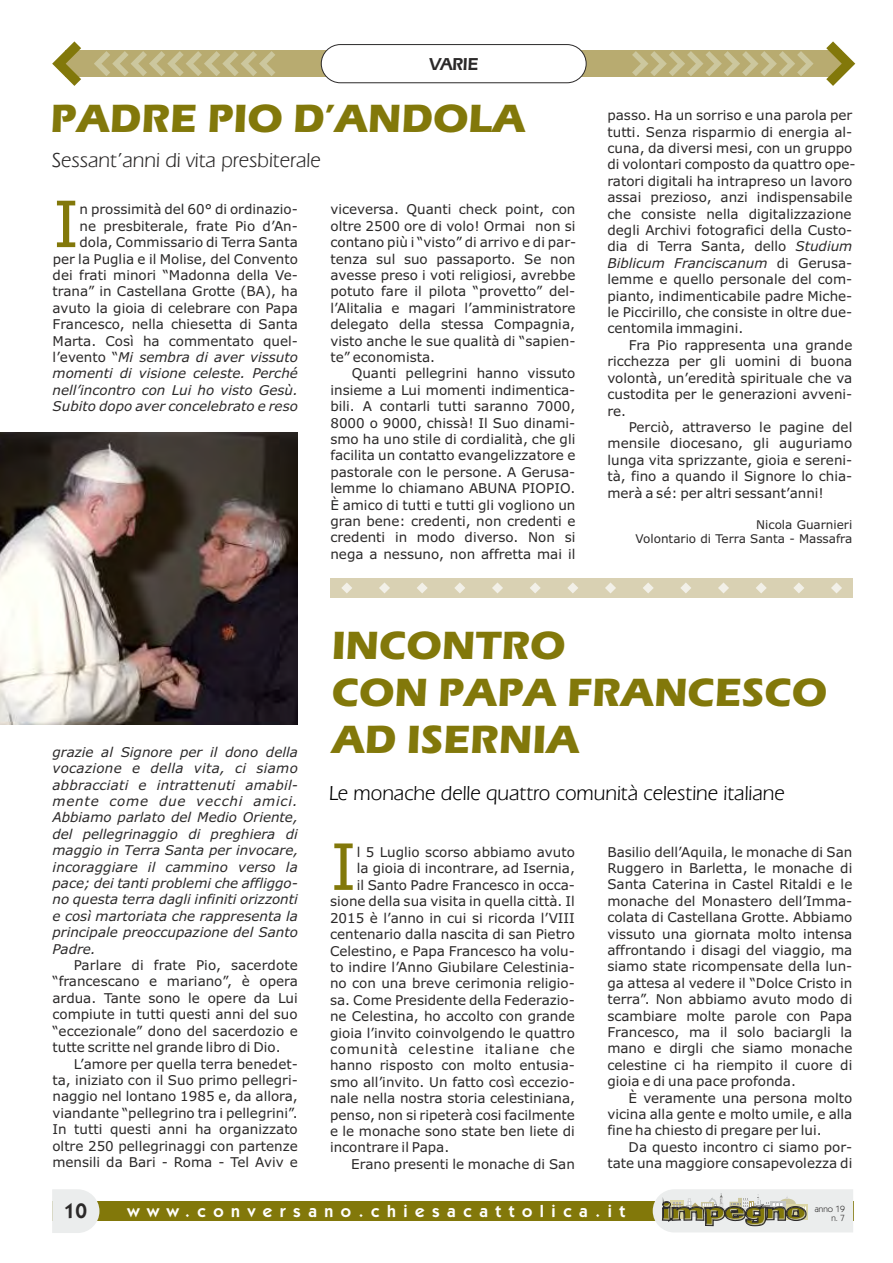
<style>
.page{position:relative;width:893px;height:1263px;background:#fff}
.page>*{position:absolute;margin:0;border:0;box-sizing:border-box;transform-origin:0 0}
.t1{font:63.75px "Verdana";color:#82780a}
.t2{font:700 40.8px/46.8px "Eras ITC";color:#82780a}
.t3{font:21px "Eras IT Cby BT";color:#000}
.t4{font:21px "Eras IT Cby BT";color:#2b2929}
.t5{font:600 21px "Kabel IT Cby BT";color:#2b2929}
.t6{font:600 18px "Eras IT Cby BT";color:#2b2929}
.t7{font:600 17.25px "Kabel IT Cby BT";letter-spacing:.44em;color:#fff}
.t8{font:13.5px/16.4px "Verdana";color:#2b2929;text-align:justify}
.t9{font:italic 13.5px/16.4px "Verdana";color:#2b2929;text-align:justify}
.t10{font:13.5px "Verdana";letter-spacing:.055em;color:#2b2929}
.t11{font:12px/14.5px "Verdana";color:#2b2929;text-align:right}
.t12{font:9px "Kabel IT Cby BT";color:#2b2929}
.s1{font-style:italic}
</style>
<div class="page">
<div style="left:52px;top:1201px;width:801px;height:20px;background:#82780a"></div>
<svg style="left:653px;top:1189px;width:200px;height:43px"></svg>
<svg style="left:52px;top:1189px;width:47px;height:44px"></svg>
<div style="left:65px;top:50px;width:777px;height:27px;background:#b8ab70"></div>
<svg style="left:52px;top:41px;width:29px;height:45px"></svg>
<svg style="left:632px;top:51px;width:182px;height:25px"></svg>
<svg style="left:94px;top:51px;width:181px;height:25px"></svg>
<svg style="left:826px;top:41px;width:29px;height:45px"></svg>
<div style="left:321px;top:44px;width:266px;height:39px;background:#fff;border:1px solid #2b2929;border-radius:19px"></div>
<img style="left:0;top:433px;width:298px;height:291px">
<div style="left:330px;top:578px;width:522px;height:20px;background:#d9d1b3"></div>
<svg style="left:341px;top:582px;width:11px;height:11px"></svg>
<svg style="left:379px;top:582px;width:11px;height:11px"></svg>
<svg style="left:417px;top:582px;width:11px;height:11px"></svg>
<svg style="left:454px;top:582px;width:11px;height:11px"></svg>
<svg style="left:492px;top:582px;width:11px;height:11px"></svg>
<svg style="left:530px;top:582px;width:11px;height:11px"></svg>
<svg style="left:567px;top:582px;width:11px;height:11px"></svg>
<svg style="left:605px;top:582px;width:11px;height:11px"></svg>
<svg style="left:643px;top:582px;width:11px;height:11px"></svg>
<svg style="left:680px;top:582px;width:11px;height:11px"></svg>
<svg style="left:718px;top:582px;width:11px;height:11px"></svg>
<svg style="left:756px;top:582px;width:11px;height:11px"></svg>
<svg style="left:793px;top:582px;width:11px;height:11px"></svg>
<svg style="left:831px;top:582px;width:11px;height:11px"></svg>
<h3 class="t6" style="left:429px;top:56px;width:51px">VARIE</h3>
<h2 class="t2" style="left:51px;top:99px;width:477px">PADRE PIO D’ANDOLA</h2>
<h3 class="t4" style="left:52px;top:151px;width:270px">Sessant’anni di vita presbiterale</h3>
<h1 class="t1" style="left:53px;top:198px;width:28px">I</h1>
<p class="t8" style="left:53px;top:202px;width:247px;text-align:right">n prossimità del 60° di ordinazio-<br>ne presbiterale, frate Pio d’An&shy;dola, Commissario di Terra Santa<br>per la Puglia e il Molise, del Convento dei frati minori “Madonna della Ve&shy;trana” in Castellana Grotte (BA), ha avuto la gioia di celebrare con Papa Francesco, nella chiesetta di Santa Marta. Così ha commentato quel&shy;l’evento “<span class="s1">Mi sembra di aver vissuto momenti di visione celeste. Perché nell’incontro con Lui ho visto Gesù.<br>Subito dopo aver concelebrato e reso</span></p>
<p class="t8" style="left:330px;top:202px;width:247px">viceversa. Quanti check point, con oltre 2500 ore di volo! Ormai non si contano più i “visto” di arrivo e di par&shy;tenza sul suo passaporto. Se non avesse preso i voti religiosi, avrebbe potuto fare il pilota “provetto” del&shy;l’Alitalia e magari l’amministratore delegato della stessa Compagnia, visto anche le sue qualità di “sapien&shy;te” economista.</p>
<p class="t8" style="left:330px;top:366px;width:247px;text-indent:21px">Quanti pellegrini hanno vissuto insieme a Lui momenti indimentica&shy;bili. A contarli tutti saranno 7000, 8000 o 9000, chissà! Il Suo dinami&shy;smo ha uno stile di cordialità, che gli facilita un contatto evangelizzatore e pastorale con le persone. A Gerusa&shy;lemme lo chiamano ABUNA PIOPIO.<br>È amico di tutti e tutti gli vogliono un gran bene: credenti, non credenti e credenti in modo diverso. Non si nega a nessuno, non affretta mai il</p>
<p class="t8" style="left:607px;top:108px;width:250px;text-align:left">passo. Ha un sorriso e una parola per tutti. Senza risparmio di energia al&shy;cuna, da diversi mesi, con un gruppo di volontari composto da quattro ope&shy;ratori digitali ha intrapreso un lavoro assai prezioso, anzi indispensabile che consiste nella digitalizzazione degli Archivi fotografici della Custo&shy;dia di Terra Santa, dello <span class="s1">Studium Biblicum Franciscanum</span> di Gerusa&shy;lemme e quello personale del com&shy;pianto, indimenticabile padre Miche&shy;le Piccirillo, che consiste in oltre due&shy;centomila immagini.</p>
<p class="t8" style="left:607px;top:338px;width:246px;text-indent:21px">Fra Pio rappresenta una grande ricchezza per gli uomini di buona volontà, un’eredità spirituale che va custodita per le generazioni avveni&shy;re.</p>
<p class="t8" style="left:607px;top:420px;width:246px;text-indent:21px">Perciò, attraverso le pagine del mensile diocesano, gli auguriamo lunga vita sprizzante, gioia e sereni&shy;tà, fino a quando il Signore lo chia&shy;merà a sé: per altri sessant’anni!</p>
<p class="t11" style="left:635px;top:518px;width:218px">Nicola Guarnieri<br>Volontario di Terra Santa - Massafra</p>
<p class="t9" style="left:52px;top:745px;width:247px">grazie al Signore per il dono della vocazione e della vita, ci siamo abbracciati e intrattenuti amabil&shy;mente come due vecchi amici.<br>Abbiamo parlato del Medio Oriente, del pellegrinaggio di preghiera di maggio in Terra Santa per invocare, incoraggiare il cammino verso la pace; dei tanti problemi che affliggo&shy;no questa terra dagli infiniti orizzonti e così martoriata che rappresenta la principale preoccupazione del Santo Padre.</p>
<p class="t8" style="left:52px;top:958px;width:247px;text-indent:21px">Parlare di frate Pio, sacerdote “francescano e mariano”, è opera ardua. Tante sono le opere da Lui compiute in tutti questi anni del suo “eccezionale” dono del sacerdozio e tutte scritte nel grande libro di Dio.</p>
<p class="t8" style="left:52px;top:1056px;width:247px;text-indent:21px">L’amore per quella terra benedet&shy;ta, iniziato con il Suo primo pellegri&shy;naggio nel lontano 1985 e, da allora, viandante “pellegrino tra i pellegrini”.<br>In tutti questi anni ha organizzato oltre 250 pellegrinaggi con partenze mensili da Bari - Roma - Tel Aviv e</p>
<h2 class="t2" style="left:332px;top:626px;width:497px">INCONTRO<br>CON PAPA FRANCESCO<br>AD ISERNIA</h2>
<h3 class="t3" style="left:329px;top:784px;width:457px">Le monache delle quattro comunità celestine italiane</h3>
<h1 class="t1" style="left:330px;top:841px;width:28px">I</h1>
<p class="t8" style="left:357px;top:845px;width:220px">l 5 Luglio scorso abbiamo avuto</p>
<p class="t8" style="left:357px;top:861px;width:220px">la gioia di incontrare, ad Isernia,</p>
<p class="t8" style="left:357px;top:878px;width:220px">il Santo Padre Francesco in occa-</p>
<p class="t8" style="left:330px;top:894px;width:246px">sione della sua visita in quella città. Il</p>
<p class="t8" style="left:330px;top:911px;width:246px">2015 è l’anno in cui si ricorda l’VIII</p>
<p class="t8" style="left:330px;top:927px;width:246px">centenario dalla nascita di san Pietro</p>
<p class="t8" style="left:330px;top:943px;width:246px">Celestino, e Papa Francesco ha volu-</p>
<p class="t8" style="left:330px;top:960px;width:246px">to indire l’Anno Giubilare Celestinia-</p>
<p class="t8" style="left:330px;top:976px;width:246px">no con una breve cerimonia religio-</p>
<p class="t8" style="left:330px;top:993px;width:246px">sa. Come Presidente della Federazio-</p>
<p class="t8" style="left:330px;top:1009px;width:246px">ne Celestina, ho accolto con grande</p>
<p class="t8" style="left:330px;top:1025px;width:246px">gioia l’invito coinvolgendo le quattro</p>
<p class="t10" style="left:330px;top:1044px;width:246px">comunità celestine italiane che</p>
<p class="t8" style="left:330px;top:1058px;width:246px">hanno risposto con molto entusia-</p>
<p class="t8" style="left:330px;top:1075px;width:246px">smo all’invito. Un fatto così eccezio-</p>
<p class="t8" style="left:330px;top:1091px;width:247px">nale nella nostra storia celestiniana,</p>
<p class="t8" style="left:330px;top:1108px;width:246px">penso, non si ripeterà cosi facilmente</p>
<p class="t8" style="left:330px;top:1124px;width:246px">e le monache sono state ben liete di</p>
<p class="t8" style="left:330px;top:1140px;width:121px">incontrare il Papa.</p>
<p class="t8" style="left:351px;top:1157px;width:225px">Erano presenti le monache di San</p>
<p class="t8" style="left:607px;top:844px;width:247px">Basilio dell’Aquila, le monache di San Ruggero in Barletta, le monache di Santa Caterina in Castel Ritaldi e le monache del Monastero dell’Imma&shy;colata di Castellana Grotte. Abbiamo vissuto una giornata molto intensa affrontando i disagi del viaggio, ma siamo state ricompensate della lun&shy;ga attesa al vedere il “Dolce Cristo in terra”. Non abbiamo avuto modo di scambiare molte parole con Papa Francesco, ma il solo baciargli la mano e dirgli che siamo monache celestine ci ha riempito il cuore di gioia e di una pace profonda.</p>
<p class="t8" style="left:607px;top:1091px;width:246px;text-indent:21px">È veramente una persona molto vicina alla gente e molto umile, e alla fine ha chiesto di pregare per lui.</p>
<p class="t8" style="left:607px;top:1140px;width:246px;text-align:right">Da questo incontro ci siamo por&shy;tate una maggiore consapevolezza di</p>
<h3 class="t5" style="left:64px;top:1202px;width:25px">10</h3>
<p class="t7" style="left:128px;top:1204px;width:499px">www.conversano.chiesacattolica.it</p>
<p class="t12" style="left:815px;top:1205px;width:32px">anno 19</p>
<p class="t12" style="left:831px;top:1214px;width:15px">n. 7</p>
</div>
